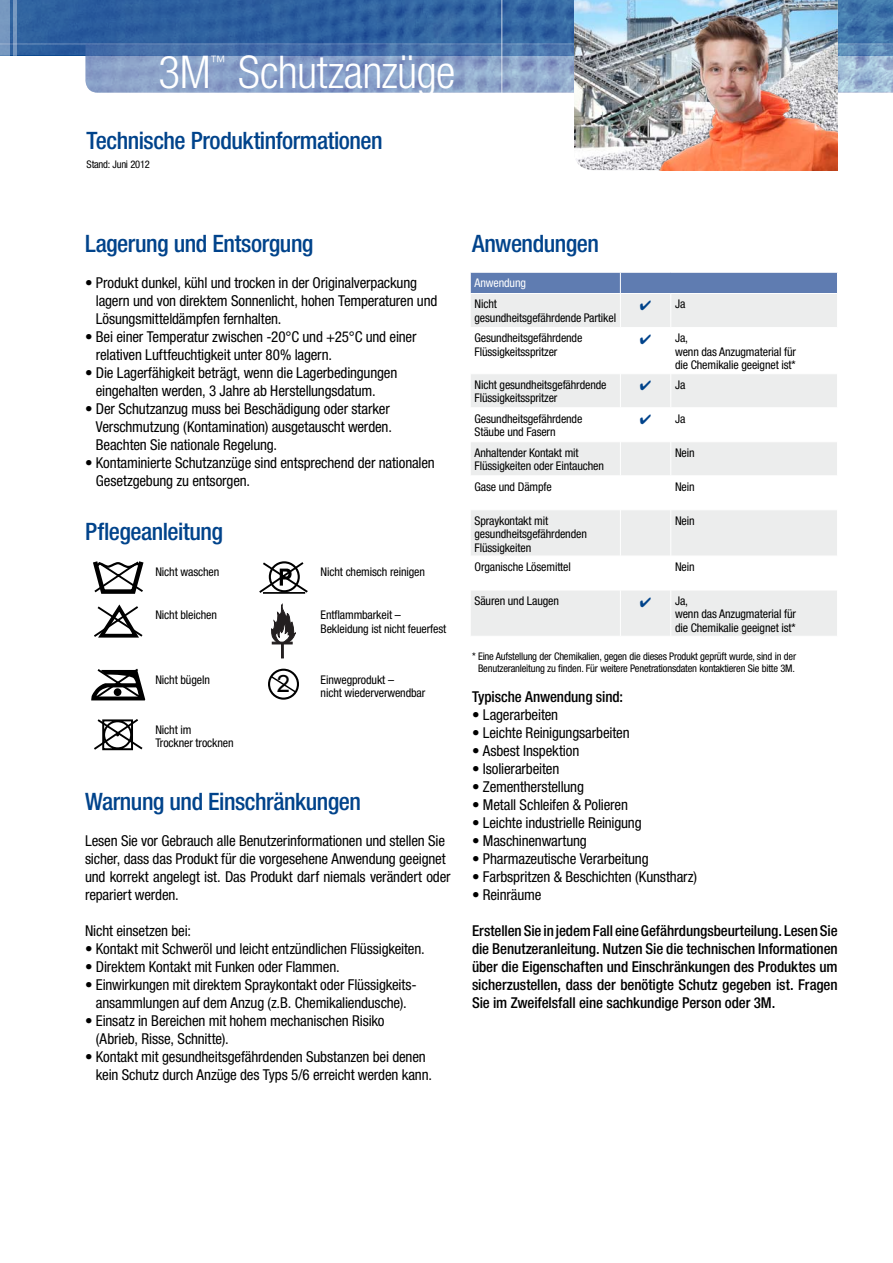
<style>
.page{position:relative;width:893px;height:1263px;background:#fff}
.page>*{position:absolute;margin:0;border:0;box-sizing:border-box;transform-origin:0 0}
.t1{font:300 condensed 45.15px "Helvetica Neue LT Pro";letter-spacing:-.015em;color:#fff}
.t2{font:500 condensed 24px "Helvetica Neue LT Pro";letter-spacing:-.02em;color:#00438b}
.t3{font:23.85px "Arial";color:#000}
.t4{font:300 condensed 15.75px "Helvetica Neue LT Pro";color:#fff}
.t5{font:condensed 15px/18px "Helvetica Neue LT Pro";letter-spacing:-.01em;color:#000}
.t6{font:500 condensed 15px/18px "Helvetica Neue LT Pro";letter-spacing:-.005em;color:#000;text-align:justify}
.t7{font:condensed 12px/13.5px "Helvetica Neue LT Pro";letter-spacing:-.01em;color:#000}
.t8{font:condensed 12px "Helvetica Neue LT Pro";letter-spacing:-.01em;color:#fff}
.t9{font:condensed 10.5px/12.6px "Helvetica Neue LT Pro";letter-spacing:-.02em;color:#000;text-align:center}
.s1{color:#00438b}
</style>
<div class="page">
<img style="left:10px;top:0;width:75px;height:55px">
<hr style="left:13px;top:0;width:4px;height:600px;background:#fff">
<svg style="left:85px;top:0;width:808px;height:93px;background:#597fb2"></svg>
<img style="left:562px;top:0;width:276px;height:170px">
<svg style="left:471px;top:294px;width:366px;height:342px;fill:#eceded"></svg>
<hr style="left:620px;top:294px;width:1px;height:33px;background:#fff">
<hr style="left:670px;top:294px;width:1px;height:33px;background:#fff">
<hr style="left:470px;top:327px;width:150px;height:1px;background:#fff">
<hr style="left:620px;top:327px;width:51px;height:1px;background:#fff">
<hr style="left:620px;top:328px;width:1px;height:45px;background:#fff">
<hr style="left:671px;top:327px;width:167px;height:1px;background:#fff">
<hr style="left:670px;top:328px;width:1px;height:45px;background:#fff">
<hr style="left:470px;top:373px;width:150px;height:1px;background:#fff">
<hr style="left:620px;top:373px;width:51px;height:1px;background:#fff">
<hr style="left:620px;top:374px;width:1px;height:34px;background:#fff">
<hr style="left:671px;top:373px;width:167px;height:1px;background:#fff">
<hr style="left:670px;top:374px;width:1px;height:34px;background:#fff">
<hr style="left:620px;top:408px;width:1px;height:34px;background:#fff">
<hr style="left:671px;top:407px;width:167px;height:1px;background:#fff">
<hr style="left:670px;top:408px;width:1px;height:34px;background:#fff">
<hr style="left:620px;top:442px;width:1px;height:34px;background:#fff">
<hr style="left:671px;top:441px;width:167px;height:1px;background:#fff">
<hr style="left:670px;top:442px;width:1px;height:34px;background:#fff">
<hr style="left:620px;top:476px;width:1px;height:34px;background:#fff">
<hr style="left:671px;top:475px;width:167px;height:1px;background:#fff">
<hr style="left:670px;top:476px;width:1px;height:34px;background:#fff">
<hr style="left:620px;top:510px;width:1px;height:46px;background:#fff">
<hr style="left:671px;top:509px;width:167px;height:1px;background:#fff">
<hr style="left:670px;top:510px;width:1px;height:46px;background:#fff">
<hr style="left:620px;top:556px;width:1px;height:34px;background:#fff">
<hr style="left:671px;top:556px;width:167px;height:1px;background:#fff">
<hr style="left:670px;top:556px;width:1px;height:34px;background:#fff">
<hr style="left:620px;top:590px;width:1px;height:46px;background:#fff">
<hr style="left:671px;top:590px;width:167px;height:1px;background:#fff">
<hr style="left:670px;top:590px;width:1px;height:46px;background:#fff">
<div style="left:470px;top:272px;width:368px;height:21px;background:#5f7cb1"></div>
<hr style="left:470px;top:407px;width:150px;height:1px;background:#fff">
<hr style="left:620px;top:407px;width:51px;height:1px;background:#fff">
<hr style="left:470px;top:441px;width:150px;height:1px;background:#fff">
<hr style="left:620px;top:441px;width:51px;height:1px;background:#fff">
<hr style="left:470px;top:475px;width:150px;height:1px;background:#fff">
<hr style="left:620px;top:475px;width:51px;height:1px;background:#fff">
<hr style="left:470px;top:509px;width:150px;height:1px;background:#fff">
<hr style="left:620px;top:509px;width:51px;height:1px;background:#fff">
<hr style="left:470px;top:556px;width:150px;height:1px;background:#fff">
<hr style="left:620px;top:556px;width:51px;height:1px;background:#fff">
<hr style="left:470px;top:590px;width:150px;height:1px;background:#fff">
<hr style="left:620px;top:590px;width:51px;height:1px;background:#fff">
<svg style="left:259px;top:561px;width:49px;height:33px"></svg>
<svg style="left:93px;top:561px;width:51px;height:77px"></svg>
<svg style="left:271px;top:605px;width:25px;height:53px"></svg>
<svg style="left:91px;top:668px;width:54px;height:33px"></svg>
<div style="left:268px;top:669px;width:31px;height:31px;border:2px solid #000;border-radius:50%"></div>
<svg style="left:269px;top:674px;width:29px;height:20px"></svg>
<svg style="left:94px;top:719px;width:49px;height:32px"></svg>
<h1 class="t1" style="left:158px;top:46px;width:54px">3M</h1>
<p class="t4" style="left:211px;top:53px;width:17px">™</p>
<h1 class="t1" style="left:238px;top:46px;width:219px">Schutzanzüge</h1>
<h2 class="t2" style="left:87px;top:127px;width:298px">Technische Produktinformationen</h2>
<p class="t9" style="left:87px;top:158px;width:65px">Stand: Juni 2012</p>
<h2 class="t2" style="left:85px;top:229px;width:230px">Lagerung und Entsorgung</h2>
<p class="t5" style="left:96px;top:274px;width:343px;text-indent:-11px">• Produkt dunkel, kühl und trocken in der Originalverpackung lagern und von direktem Sonnenlicht, hohen Temperaturen und<br>Lösungsmitteldämpfen fernhalten.</p>
<p class="t5" style="left:96px;top:328px;width:322px;text-indent:-11px">• Bei einer Temperatur zwischen -20°C und +25°C und einer relativen Luftfeuchtigkeit unter 80% lagern.</p>
<p class="t5" style="left:96px;top:364px;width:303px;text-indent:-11px">• Die Lagerfähigkeit beträgt, wenn die Lagerbedingungen eingehalten werden, 3 Jahre ab Herstellungsdatum.</p>
<p class="t5" style="left:96px;top:400px;width:298px;text-indent:-11px">• Der Schutzanzug muss bei Beschädigung oder starker<br>Verschmutzung (Kontamination) ausgetauscht werden.<br>Beachten Sie nationale Regelung.</p>
<p class="t5" style="left:96px;top:454px;width:341px;text-indent:-11px">• Kontaminierte Schutzanzüge sind entsprechend der nationalen<br>Gesetzgebung zu entsorgen.</p>
<h2 class="t2" style="left:85px;top:517px;width:139px">Pflegeanleitung</h2>
<p class="t7" style="left:155px;top:565px;width:65px">Nicht waschen</p>
<p class="t7" style="left:321px;top:565px;width:106px">Nicht chemisch reinigen</p>
<p class="t7" style="left:155px;top:608px;width:63px">Nicht bleichen</p>
<p class="t7" style="left:321px;top:608px;width:127px">Entflammbarkeit –<br>Bekleidung ist nicht feuerfest</p>
<p class="t7" style="left:155px;top:672px;width:56px">Nicht bügeln</p>
<h3 class="t3" style="left:277px;top:668px;width:15px">2</h3>
<p class="t7" style="left:321px;top:672px;width:106px">Einwegprodukt –<br>nicht wiederverwendbar</p>
<p class="t7" style="left:155px;top:723px;width:80px">Nicht im<br>Trockner trocknen</p>
<h2 class="t2" style="left:85px;top:787px;width:278px">Warnung und Einschränkungen</h2>
<p class="t5" style="left:85px;top:832px;width:367px">Lesen Sie vor Gebrauch alle Benutzerinformationen und stellen Sie sicher, dass das Produkt für die vorgesehene Anwendung geeignet und korrekt angelegt ist. Das Produkt darf niemals verändert oder repariert werden.</p>
<p class="t5" style="left:85px;top:922px;width:107px">Nicht einsetzen bei:</p>
<p class="t5" style="left:85px;top:940px;width:341px">• Kontakt mit Schweröl und leicht entzündlichen Flüssigkeiten.</p>
<p class="t5" style="left:85px;top:958px;width:256px">• Direktem Kontakt mit Funken oder Flammen.</p>
<p class="t5" style="left:85px;top:976px;width:332px;text-align:center">• Einwirkungen mit direktem Spraykontakt oder Flüssigkeits&shy;ansammlungen auf dem Anzug (z.B. Chemikaliendusche).</p>
<p class="t5" style="left:96px;top:1012px;width:290px;text-indent:-11px">• Einsatz in Bereichen mit hohem mechanischen Risiko (Abrieb, Risse, Schnitte).</p>
<p class="t5" style="left:96px;top:1048px;width:338px;text-indent:-11px">• Kontakt mit gesundheitsgefährdenden Substanzen bei denen kein Schutz durch Anzüge des Typs 5/6 erreicht werden kann.</p>
<h2 class="t2" style="left:472px;top:229px;width:128px">Anwendungen</h2>
<p class="t8" style="left:474px;top:276px;width:53px">Anwendung</p>
<p class="t7" style="left:474px;top:297px;width:143px">Nicht<br>gesundheitsgefährdende Partikel</p>
<p class="t7" style="left:640px;top:297px;width:47px"><span class="s1">✔</span> Ja</p>
<p class="t7" style="left:474px;top:331px;width:109px">Gesundheitsgefährdende<br>Flüssigkeitsspritzer</p>
<p class="t7" style="left:675px;top:331px;width:123px;text-indent:-35px"><span class="s1">✔</span> Ja,<br>wenn das Anzugmaterial für die Chemikalie geeignet ist*</p>
<p class="t7" style="left:474px;top:378px;width:134px">Nicht gesundheitsgefährdende<br>Flüssigkeitsspritzer</p>
<p class="t7" style="left:640px;top:378px;width:47px"><span class="s1">✔</span> Ja</p>
<p class="t7" style="left:474px;top:412px;width:109px">Gesundheitsgefährdende<br>Stäube und Fasern</p>
<p class="t7" style="left:640px;top:412px;width:47px"><span class="s1">✔</span> Ja</p>
<p class="t7" style="left:474px;top:446px;width:131px">Anhaltender Kontakt mit<br>Flüssigkeiten oder Eintauchen</p>
<p class="t7" style="left:675px;top:446px;width:21px">Nein</p>
<p class="t7" style="left:474px;top:480px;width:79px">Gase und Dämpfe</p>
<p class="t7" style="left:675px;top:480px;width:21px">Nein</p>
<p class="t7" style="left:474px;top:514px;width:114px">Spraykontakt mit gesundheitsgefährdenden<br>Flüssigkeiten</p>
<p class="t7" style="left:675px;top:514px;width:21px">Nein</p>
<p class="t7" style="left:474px;top:560px;width:98px">Organische Lösemittel</p>
<p class="t7" style="left:675px;top:560px;width:21px">Nein</p>
<p class="t7" style="left:474px;top:594px;width:86px">Säuren und Laugen</p>
<p class="t7" style="left:675px;top:594px;width:123px;text-indent:-35px"><span class="s1">✔</span> Ja,<br>wenn das Anzugmaterial für die Chemikalie geeignet ist*</p>
<p class="t9" style="left:472px;top:649px;width:326px">* Eine Aufstellung der Chemikalien, gegen die dieses Produkt geprüft wurde, sind in der<br>Benutzeranleitung zu finden. Für weitere Penetrationsdaten kontaktieren Sie bitte 3M.</p>
<p class="t6" style="left:472px;top:687px;width:153px">Typische Anwendung sind:</p>
<p class="t5" style="left:472px;top:706px;width:88px">• Lagerarbeiten</p>
<p class="t5" style="left:472px;top:724px;width:159px">• Leichte Reinigungsarbeiten</p>
<p class="t5" style="left:472px;top:742px;width:109px">• Asbest Inspektion</p>
<p class="t5" style="left:472px;top:760px;width:89px">• Isolierarbeiten</p>
<p class="t5" style="left:472px;top:778px;width:113px">• Zementherstellung</p>
<p class="t5" style="left:472px;top:796px;width:157px">• Metall Schleifen &amp; Polieren</p>
<p class="t5" style="left:472px;top:814px;width:171px">• Leichte industrielle Reinigung</p>
<p class="t5" style="left:472px;top:832px;width:116px">• Maschinenwartung</p>
<p class="t5" style="left:472px;top:850px;width:178px">• Pharmazeutische Verarbeitung</p>
<p class="t5" style="left:472px;top:868px;width:226px">• Farbspritzen &amp; Beschichten (Kunstharz)</p>
<p class="t5" style="left:472px;top:886px;width:71px">• Reinräume</p>
<p class="t6" style="left:472px;top:921px;width:367px">Erstellen Sie in jedem Fall eine Gefährdungsbeurteilung. Lesen Sie die Benutzeranleitung. Nutzen Sie die technischen Informationen über die Eigenschaften und Einschränkungen des Produktes um sicherzustellen, dass der benötigte Schutz gegeben ist. Fragen Sie im Zweifelsfall eine sachkundige Person oder 3M.</p>
</div>
